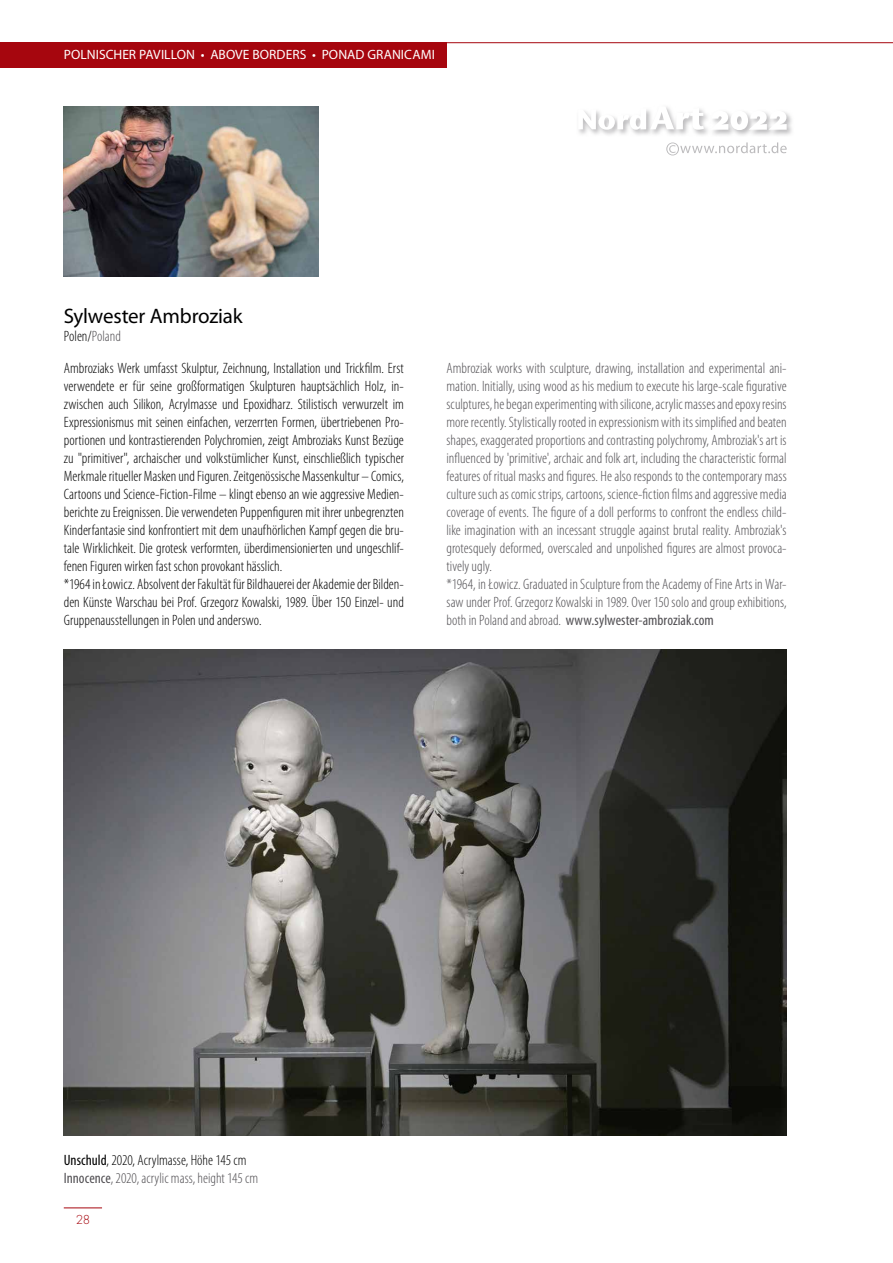
<style>
.page{position:relative;width:893px;height:1263px;background:#fff}
.page>*{position:absolute;margin:0;border:0;box-sizing:border-box;transform-origin:0 0}
.t1{font:21px "Myriad Pro";letter-spacing:-.01em;color:#000}
.t2{font:300 condensed 15px/18px "Myriad Pro";color:#514f53}
.t3{font:300 condensed 15px/18px "Myriad Pro";color:#000}
.t4{font:13.5px "Myriad Pro";letter-spacing:.005em;color:#fff}
.t5{font:300 12px "Futura Std";color:#a6060e}
.s1{color:#514f53}
.s2{font-weight:400}
.s3{font-weight:400;color:#000}
.s4{color:#000}
</style>
<div class="page">
<div style="left:0;top:43px;width:446px;height:25px;background:#a6060e"></div>
<hr style="left:446px;top:42px;width:447px;height:1px;background:#a6060e">
<hr style="left:64px;top:1207px;width:38px;height:1px;background:#a6060e">
<svg style="left:578px;top:130px;width:71px;height:5px"></svg>
<svg style="left:649px;top:112px;width:59px;height:23px"></svg>
<svg style="left:579px;top:107px;width:125px;height:23px"></svg>
<svg style="left:713px;top:113px;width:79px;height:23px"></svg>
<svg style="left:713px;top:111px;width:74px;height:19px"></svg>
<svg style="left:666px;top:142px;width:121px;height:13px"></svg>
<img style="left:64px;top:650px;width:723px;height:486px">
<img style="left:64px;top:106px;width:255px;height:170px">
<p class="t4" style="left:64px;top:46px;width:373px">POLNISCHER PAVILLON • ABOVE BORDERS • PONAD GRANICAMI</p>
<h1 class="t1" style="left:64px;top:303px;width:180px">Sylwester Ambroziak</h1>
<p class="t3" style="left:64px;top:321px;width:342px;line-height:31.5px">Polen/<span class="s1">Poland<br></span>Ambroziaks Werk umfasst Skulptur, Zeichnung, Installation und Trickfilm. Erst</p>
<p class="t3" style="left:64px;top:377px;width:342px">verwendete er für seine großformatigen Skulpturen hauptsächlich Holz, in&shy;zwischen auch Silikon, Acrylmasse und Epoxidharz. Stilistisch verwurzelt im Expressionismus mit seinen einfachen, verzerrten Formen, übertriebenen Pro&shy;portionen und kontrastierenden Polychromien, zeigt Ambroziaks Kunst Bezüge zu "primitiver", archaischer und volkstümlicher Kunst, einschließlich typischer Merkmale ritueller Masken und Figuren. Zeitgenössische Massenkultur – Comics, Cartoons und Science-Fiction-Filme – klingt ebenso an wie aggressive Medien&shy;berichte zu Ereignissen. Die verwendeten Puppenfiguren mit ihrer unbegrenzten Kinderfantasie sind konfrontiert mit dem unaufhörlichen Kampf gegen die bru&shy;tale Wirklichkeit. Die grotesk verformten, überdimensionierten und ungeschlif&shy;fenen Figuren wirken fast schon provokant hässlich.<br>*1964 in Łowicz. Absolvent der Fakultät für Bildhauerei der Akademie der Bilden&shy;den Künste Warschau bei Prof. Grzegorz Kowalski, 1989. Über 150 Einzel- und Gruppenausstellungen in Polen und anderswo.</p>
<p class="t2" style="left:446px;top:359px;width:342px">Ambroziak works with sculpture, drawing, installation and experimental ani&shy;mation. Initially, using wood as his medium to execute his large-scale figurative sculptures, he began experimenting with silicone, acrylic masses and epoxy resins more recently. Stylistically rooted in expressionism with its simplified and beaten shapes, exaggerated proportions and contrasting polychromy, Ambroziak's art is influenced by 'primitive', archaic and folk art, including the characteristic formal features of ritual masks and figures. He also responds to the contemporary mass culture such as comic strips, cartoons, science-fiction films and aggressive media coverage of events. The figure of a doll performs to confront the endless child&shy;like imagination with an incessant struggle against brutal reality. Ambroziak's grotesquely deformed, overscaled and unpolished figures are almost provoca&shy;tively ugly.<br>*1964, in Łowicz. Graduated in Sculpture from the Academy of Fine Arts in War&shy;saw under Prof. Grzegorz Kowalski in 1989. Over 150 solo and group exhibitions, both in Poland and abroad. <span class="s2">www.sylwester-ambroziak.com</span></p>
<p class="t2" style="left:64px;top:1151px;width:196px"><span class="s3">Unschuld</span><span class="s4">, 2020, Acrylmasse, Höhe 145 cm<br></span><span class="s2">Innocence</span>, 2020, acrylic mass, height 145 cm</p>
<p class="t5" style="left:76px;top:1213px;width:16px">28</p>
</div>
